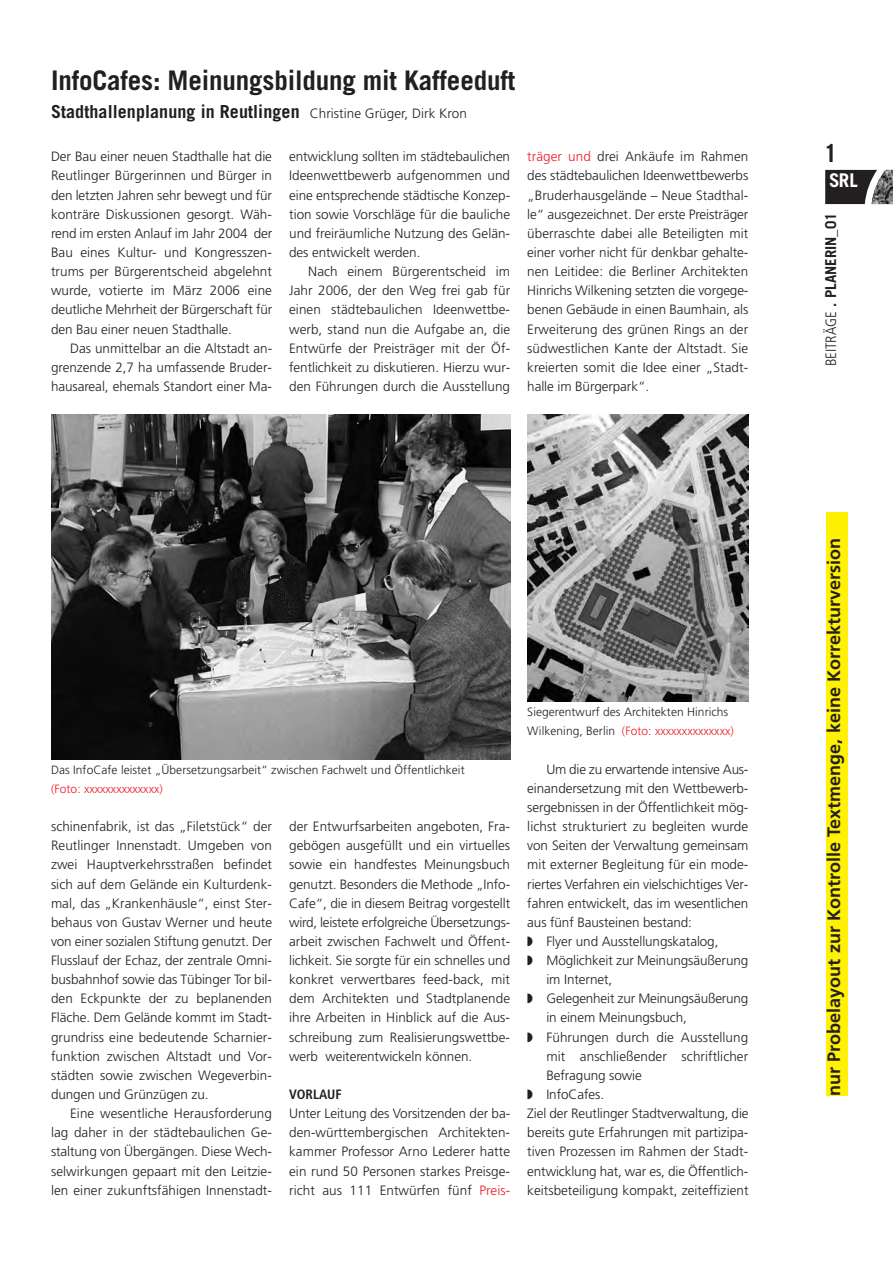
<style>
.page{position:relative;width:893px;height:1263px;background:#fff}
.page>*{position:absolute;margin:0;border:0;box-sizing:border-box;transform-origin:0 0}
.t1{font:700 27px "Trade Gothic";letter-spacing:-.005em;color:#231f20}
.t2{font:700 24.75px "Trade Gothic";color:#231f20}
.t3{font:700 18.9px "Trade Gothic";color:#fff}
.t4{font:700 18px "Frutiger";color:#231f20}
.t5{font:700 18px "Trade Gothic";letter-spacing:.005em;color:#231f20}
.t6{font:700 15px "Trade Gothic";color:#231f20}
.t7{font:300 13.5px/19.2px "Frutiger";letter-spacing:-.005em;color:#231f20;text-align:justify}
.t8{font:700 condensed 13.5px "Frutiger";letter-spacing:.005em;color:#231f20}
.t9{font:300 12px/19.2px "Frutiger";letter-spacing:.005em;color:#231f20}
.t10{font:300 12px "Frutiger";letter-spacing:.005em;color:#ee1e24}
.s1{font-family:"Frutiger";font-weight:300;font-size:13.5px}
.s2{color:#ee1e24}
.s3{font-family:"Frutiger";font-weight:300;font-stretch:condensed}
</style>
<div class="page">
<svg style="left:825px;top:170px;width:68px;height:34px;background:#4b4949"></svg>
<div style="left:827px;top:512px;width:21px;height:584px;background:#fff101"></div>
<img style="left:51px;top:415px;width:459px;height:344px">
<img style="left:527px;top:415px;width:221px;height:287px">
<h1 class="t1" style="left:51px;top:70px;width:466px">InfoCafes: Meinungsbildung mit Kaffeeduft</h1>
<h3 class="t5" style="left:51px;top:105px;width:417px">Stadthallenplanung in Reutlingen <span class="s1">Christine Grüger, Dirk Kron</span></h3>
<p class="t7" style="left:51px;top:148px;width:223px">Der Bau einer neuen Stadthalle hat die Reutlinger Bürgerinnen und Bürger in den letzten Jahren sehr bewegt und für konträre Diskussionen gesorgt. Wäh&shy;rend im ersten Anlauf im Jahr 2004 der Bau eines Kultur- und Kongresszen&shy;trums per Bürgerentscheid abgelehnt wurde, votierte im März 2006 eine deutliche Mehrheit der Bürgerschaft für den Bau einer neuen Stadthalle.</p>
<p class="t7" style="left:51px;top:339px;width:223px;text-indent:19px">Das unmittelbar an die Altstadt an&shy;grenzende 2,7 ha umfassende Bruder&shy;hausareal, ehemals Standort einer Ma-</p>
<p class="t7" style="left:289px;top:148px;width:222px">entwicklung sollten im städtebaulichen Ideenwettbewerb aufgenommen und eine entsprechende städtische Konzep&shy;tion sowie Vorschläge für die bauliche und freiräumliche Nutzung des Gelän&shy;des entwickelt werden.</p>
<p class="t7" style="left:289px;top:263px;width:223px;text-indent:19px">Nach einem Bürgerentscheid im Jahr 2006, der den Weg frei gab für einen städtebaulichen Ideenwettbe&shy;werb, stand nun die Aufgabe an, die Entwürfe der Preisträger mit der Öf&shy;fentlichkeit zu diskutieren. Hierzu wur&shy;den Führungen durch die Ausstellung</p>
<p class="t7" style="left:527px;top:148px;width:223px"><span class="s2">träger und</span> drei Ankäufe im Rahmen des städtebaulichen Ideenwettbewerbs „Bruderhausgelände – Neue Stadthal&shy;le“ ausgezeichnet. Der erste Preisträger überraschte dabei alle Beteiligten mit einer vorher nicht für denkbar gehalte&shy;nen Leitidee: die Berliner Architekten Hinrichs Wilkening setzten die vorgege&shy;benen Gebäude in einen Baumhain, als Erweiterung des grünen Rings an der südwestlichen Kante der Altstadt. Sie kreierten somit die Idee einer „Stadt&shy;halle im Bürgerpark“.</p>
<p class="t9" style="left:51px;top:761px;width:415px">Das InfoCafe leistet „Übersetzungsarbeit“ zwischen Fachwelt und Öffentlichkeit</p>
<p class="t10" style="left:51px;top:784px;width:113px">(Foto: xxxxxxxxxxxxxx)</p>
<p class="t7" style="left:51px;top:818px;width:223px">schinenfabrik, ist das „Filetstück“ der Reutlinger Innenstadt. Umgeben von zwei Hauptverkehrsstraßen befindet sich auf dem Gelände ein Kulturdenk&shy;mal, das „Krankenhäusle“, einst Ster&shy;behaus von Gustav Werner und heute von einer sozialen Stiftung genutzt. Der Flusslauf der Echaz, der zentrale Omni&shy;busbahnhof sowie das Tübinger Tor bil&shy;den Eckpunkte der zu beplanenden Fläche. Dem Gelände kommt im Stadt&shy;grundriss eine bedeutende Scharnier&shy;funktion zwischen Altstadt und Vor&shy;städten sowie zwischen Wegeverbin&shy;dungen und Grünzügen zu.</p>
<p class="t7" style="left:51px;top:1105px;width:223px;text-indent:19px">Eine wesentliche Herausforderung lag daher in der städtebaulichen Ge&shy;staltung von Übergängen. Diese Wech&shy;selwirkungen gepaart mit den Leitzie&shy;len einer zukunftsfähigen Innenstadt-</p>
<p class="t7" style="left:289px;top:818px;width:223px">der Entwurfsarbeiten angeboten, Fra&shy;gebögen ausgefüllt und ein virtuelles sowie ein handfestes Meinungsbuch genutzt. Besonders die Methode „Info-Cafe“, die in diesem Beitrag vorgestellt wird, leistete erfolgreiche Übersetzungs&shy;arbeit zwischen Fachwelt und Öffent&shy;lichkeit. Sie sorgte für ein schnelles und konkret verwertbares feed-back, mit dem Architekten und Stadtplanende ihre Arbeiten in Hinblick auf die Aus&shy;schreibung zum Realisierungswettbe&shy;werb weiterentwickeln können.</p>
<p class="t8" style="left:289px;top:1089px;width:54px">VORLAUF</p>
<p class="t7" style="left:289px;top:1105px;width:223px">Unter Leitung des Vorsitzenden der ba&shy;den-württembergischen Architekten&shy;kammer Professor Arno Lederer hatte ein rund 50 Personen starkes Preisge&shy;richt aus 111 Entwürfen fünf <span class="s2">Preis-</span></p>
<p class="t9" style="left:527px;top:703px;width:208px">Siegerentwurf des Architekten Hinrichs<br>Wilkening, Berlin <span class="s2">(Foto: xxxxxxxxxxxxxx)</span></p>
<p class="t7" style="left:546px;top:760px;width:203px">Um die zu erwartende intensive Aus-</p>
<p class="t7" style="left:527px;top:779px;width:223px">einandersetzung mit den Wettbewerb-</p>
<p class="t7" style="left:527px;top:799px;width:223px">sergebnissen in der Öffentlichkeit mög-</p>
<p class="t7" style="left:527px;top:818px;width:222px">lichst strukturiert zu begleiten wurde</p>
<p class="t7" style="left:527px;top:837px;width:223px">von Seiten der Verwaltung gemeinsam</p>
<p class="t7" style="left:527px;top:856px;width:223px">mit externer Begleitung für ein mode-</p>
<p class="t7" style="left:527px;top:875px;width:223px">riertes Verfahren ein vielschichtiges Ver-</p>
<p class="t7" style="left:527px;top:894px;width:223px">fahren entwickelt, das im wesentlichen</p>
<p class="t7" style="left:527px;top:913px;width:166px">aus fünf Bausteinen bestand:</p>
<p class="t7" style="left:527px;top:933px;width:193px">◗ Flyer und Ausstellungskatalog,</p>
<p class="t7" style="left:527px;top:952px;width:223px">◗ Möglichkeit zur Meinungsäußerung</p>
<p class="t7" style="left:546px;top:971px;width:67px">im Internet,</p>
<p class="t7" style="left:527px;top:990px;width:223px">◗ Gelegenheit zur Meinungsäußerung</p>
<p class="t7" style="left:546px;top:1009px;width:142px">in einem Meinungsbuch,</p>
<p class="t7" style="left:527px;top:1028px;width:222px">◗ Führungen durch die Ausstellung</p>
<p class="t7" style="left:546px;top:1047px;width:203px">mit anschließender schriftlicher</p>
<p class="t7" style="left:546px;top:1067px;width:97px">Befragung sowie</p>
<p class="t7" style="left:527px;top:1086px;width:78px">◗ InfoCafes.</p>
<p class="t7" style="left:527px;top:1105px;width:223px">Ziel der Reutlinger Stadtverwaltung, die</p>
<p class="t7" style="left:527px;top:1124px;width:222px">bereits gute Erfahrungen mit partizipa-</p>
<p class="t7" style="left:527px;top:1143px;width:222px">tiven Prozessen im Rahmen der Stadt-</p>
<p class="t7" style="left:527px;top:1162px;width:222px">entwicklung hat, war es, die Öffentlich-</p>
<p class="t7" style="left:527px;top:1181px;width:223px">keitsbeteiligung kompakt, zeiteffizient</p>
<h2 class="t2" style="left:824px;top:145px;width:15px">1</h2>
<h3 class="t3" style="left:829px;top:173px;width:30px">SRL</h3>
<p class="t6" style="left:825px;top:366px;width:155px;rotate:-90deg"><span class="s3">BEITRÄGE</span> . PLANERIN_01</p>
<h3 class="t4" style="left:827px;top:1096px;width:560px;rotate:-90deg">nur Probelayout zur Kontrolle Textmenge, keine Korrekturversion</h3>
</div>
